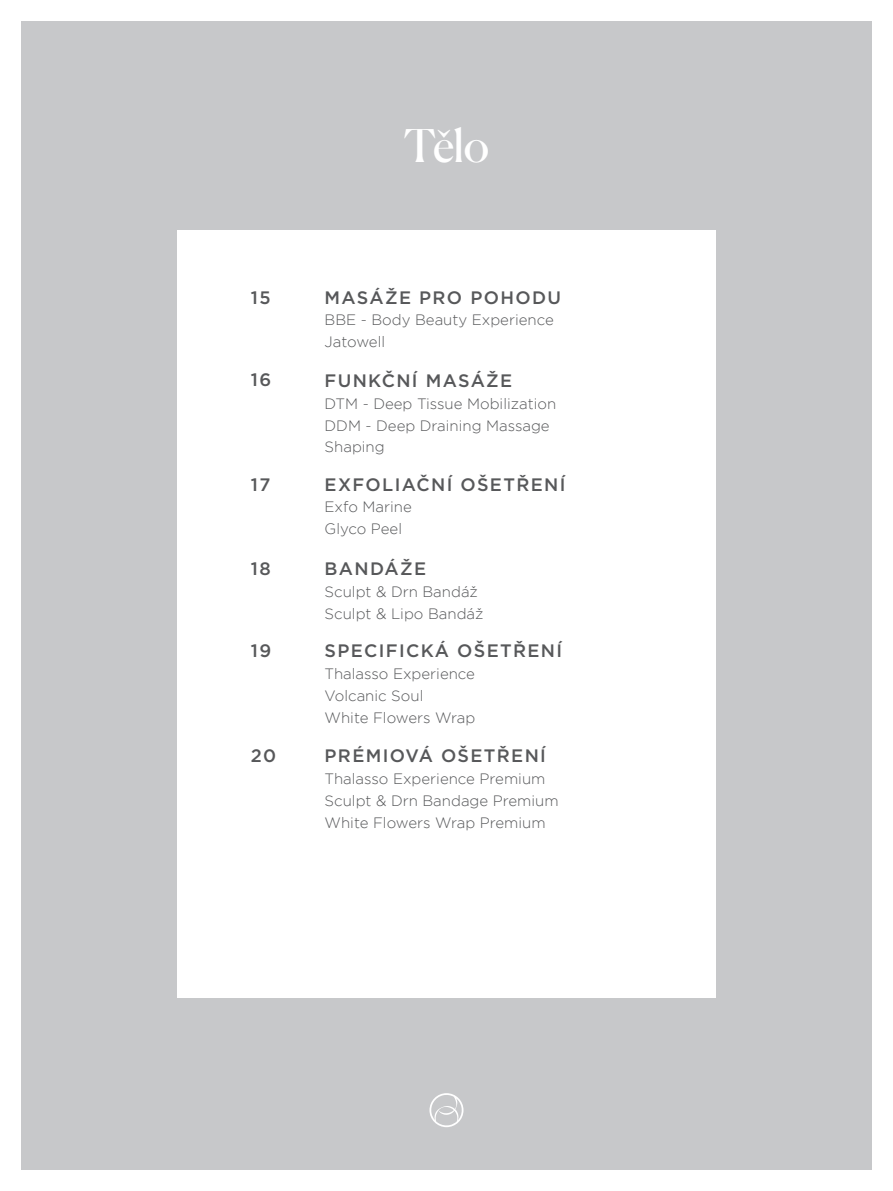
<style>
.page{position:relative;width:893px;height:1191px;background:#fff}
.page>*{position:absolute;margin:0;border:0;box-sizing:border-box;transform-origin:0 0}
.t1{font:45px "Canela";color:#fff}
.t2{font:500 18px "Gotham";letter-spacing:.075em;color:#57585a}
.t3{font:300 15px/21.9px "Gotham";color:#57585a}
</style>
<div class="page">
<div style="left:21px;top:21px;width:851px;height:1148px;background:#c7c8ca"></div>
<div style="left:177px;top:230px;width:539px;height:767px;background:#fff"></div>
<svg style="left:429px;top:1093px;width:34px;height:34px"></svg>
<p class="t2" style="left:251px;top:285px;width:21px">15</p>
<p class="t2" style="left:251px;top:368px;width:22px">16</p>
<p class="t2" style="left:251px;top:472px;width:21px">17</p>
<p class="t2" style="left:251px;top:557px;width:21px">18</p>
<p class="t2" style="left:251px;top:638px;width:22px">19</p>
<p class="t2" style="left:251px;top:743px;width:27px">20</p>
<h1 class="t1" style="left:404px;top:111px;width:87px">Tělo</h1>
<p class="t2" style="left:325px;top:285px;width:235px">MASÁŽE PRO POHODU</p>
<p class="t3" style="left:325px;top:309px;width:231px">BBE - Body Beauty Experience<br>Jatowell</p>
<p class="t2" style="left:325px;top:369px;width:187px">FUN KČNÍ MASÁŽE</p>
<p class="t3" style="left:325px;top:392px;width:233px">DTM - Deep Tissue Mobilization<br>DDM - Deep Draining Massage<br>Shaping</p>
<p class="t2" style="left:325px;top:472px;width:150px">EXFOLIAČNÍ OŠETŘENÍ</p>
<p class="t3" style="left:325px;top:496px;width:89px">Exfo Marine<br>Glyco Peel</p>
<p class="t2" style="left:325px;top:557px;width:101px">BAN DÁŽE</p>
<p class="t3" style="left:325px;top:581px;width:160px">Sculpt &amp; Drn Bandáž<br>Sculpt &amp; Lipo Bandáž</p>
<p class="t2" style="left:325px;top:639px;width:147px">SPECIFICKÁ OŠETŘENÍ</p>
<p class="t3" style="left:325px;top:662px;width:152px">Thalasso Experience<br>Volcanic Soul<br>White Flowers Wrap</p>
<p class="t2" style="left:325px;top:744px;width:131px">PRÉM IOVÁ OŠETŘENÍ</p>
<p class="t3" style="left:325px;top:767px;width:236px">Thalasso Experience Premium<br>Sculpt &amp; Drn Bandage Premium<br>White Flowers Wrap Premium</p>
</div>
